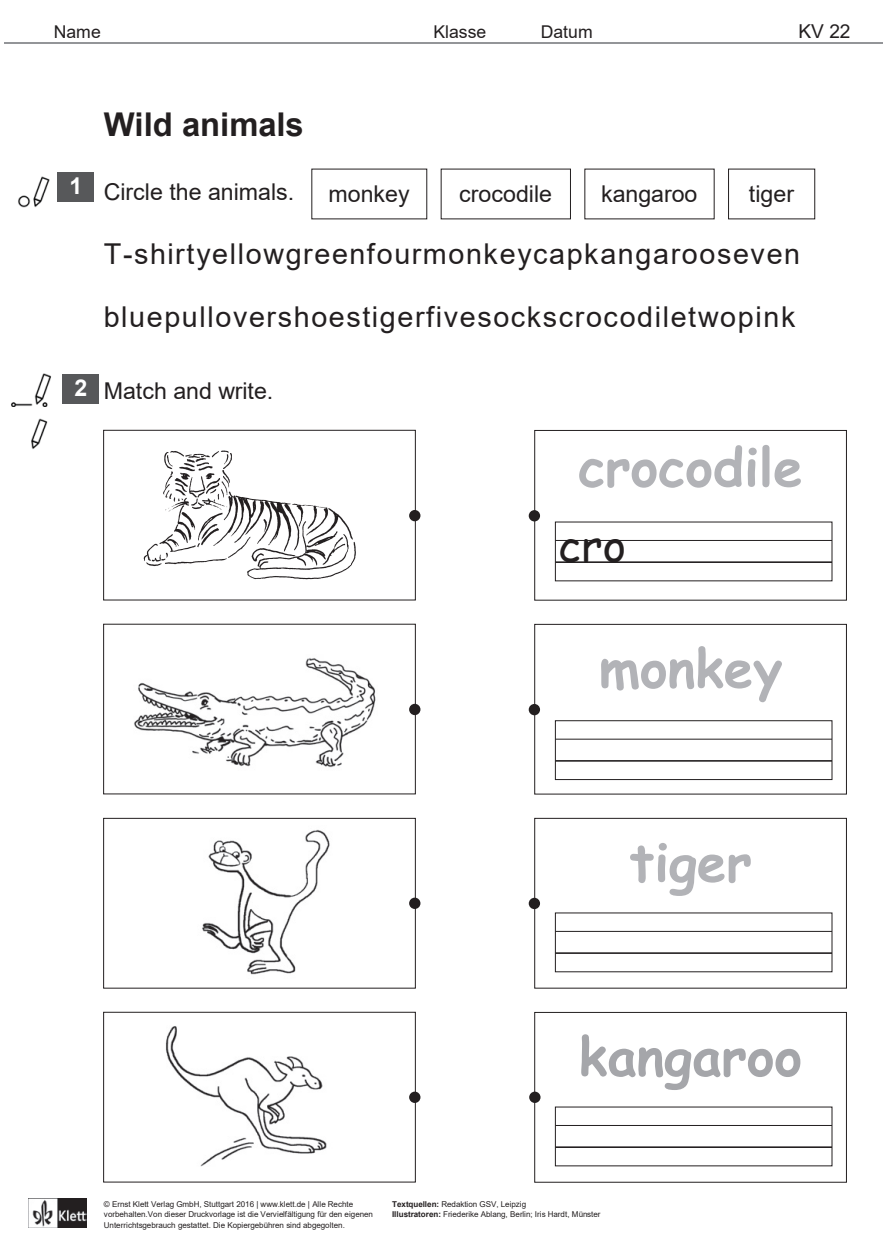
<style>
.page{position:relative;width:887px;height:1257px;background:#fff}
.page>*{position:absolute;margin:0;border:0;box-sizing:border-box;transform-origin:0 0}
.t1{font:700 52.65px "Comic Sans MS";color:#b2b3b7}
.t2{font:700 52.65px "Comic Sans MS";color:#a5a6aa}
.t3{font:44.7px "Comic Sans MS";color:#231f20}
.t4{font:700 32.7px "Arial";color:#231f20}
.t5{font:28.8px/63.2px "Arial";letter-spacing:.055em;color:#231f20}
.t6{font:23.25px "Arial";color:#231f20}
.t7{font:700 23.25px "Arial";color:#fff}
.t8{font:19.2px "Arial";color:#231f20}
.t9{font:17.55px "Arial";color:#231f20}
.t10{font:8.1px/10.5px "Arial";letter-spacing:-.01em;color:#231f20}
.s1{font-weight:700}
</style>
<div class="page">
<img style="left:28px;top:1198px;width:59px;height:30px">
<div style="left:534px;top:1012px;width:313px;height:170px;border:1px solid #231f20"></div>
<img style="left:202px;top:829px;width:128px;height:146px">
<img style="left:161px;top:1026px;width:193px;height:157px">
<hr style="left:4px;top:42px;width:41px;height:1px;background:#939598">
<hr style="left:47px;top:42px;width:378px;height:1px;background:#939598">
<hr style="left:427px;top:42px;width:105px;height:1px;background:#939598">
<hr style="left:534px;top:42px;width:164px;height:1px;background:#939598">
<hr style="left:699px;top:42px;width:91px;height:1px;background:#939598">
<hr style="left:791px;top:42px;width:92px;height:1px;background:#939598">
<div style="left:58px;top:173px;width:36px;height:29px;background:#57585a"></div>
<img style="left:18px;top:176px;width:32px;height:31px">
<div style="left:63px;top:374px;width:36px;height:29px;background:#57585a"></div>
<img style="left:11px;top:374px;width:40px;height:32px">
<img style="left:31px;top:418px;width:17px;height:31px">
<div style="left:728px;top:169px;width:87px;height:50px;border:1px solid #231f20"></div>
<img style="left:118px;top:429px;width:279px;height:151px">
<img style="left:134px;top:658px;width:242px;height:110px">
<div style="left:529px;top:510px;width:11px;height:11px;background:#231f20;border-radius:50%"></div>
<div style="left:529px;top:704px;width:11px;height:11px;background:#231f20;border-radius:50%"></div>
<div style="left:529px;top:898px;width:11px;height:11px;background:#231f20;border-radius:50%"></div>
<div style="left:529px;top:1091px;width:11px;height:12px;background:#231f20;border-radius:50%"></div>
<div style="left:103px;top:818px;width:313px;height:170px;border:1px solid #231f20"></div>
<div style="left:103px;top:1012px;width:313px;height:170px;border:1px solid #231f20"></div>
<div style="left:103px;top:624px;width:313px;height:170px;border:1px solid #231f20"></div>
<div style="left:103px;top:430px;width:313px;height:170px;border:1px solid #231f20"></div>
<div style="left:534px;top:430px;width:313px;height:170px;border:1px solid #231f20"></div>
<hr style="left:555px;top:540px;width:277px;height:1px;background:#231f20">
<hr style="left:555px;top:561px;width:277px;height:2px;background:#231f20">
<div style="left:534px;top:624px;width:313px;height:170px;border:1px solid #231f20"></div>
<div style="left:555px;top:720px;width:277px;height:60px;border:1px solid #231f20"></div>
<hr style="left:555px;top:739px;width:277px;height:1px;background:#231f20">
<hr style="left:555px;top:760px;width:277px;height:2px;background:#231f20">
<div style="left:534px;top:818px;width:313px;height:170px;border:1px solid #231f20"></div>
<hr style="left:555px;top:931px;width:277px;height:1px;background:#231f20">
<hr style="left:555px;top:952px;width:277px;height:2px;background:#231f20">
<hr style="left:555px;top:1125px;width:277px;height:1px;background:#231f20">
<hr style="left:555px;top:1146px;width:277px;height:2px;background:#231f20">
<div style="left:409px;top:510px;width:11px;height:11px;background:#231f20;border-radius:50%"></div>
<div style="left:409px;top:704px;width:11px;height:11px;background:#231f20;border-radius:50%"></div>
<div style="left:409px;top:898px;width:11px;height:11px;background:#231f20;border-radius:50%"></div>
<div style="left:409px;top:1091px;width:11px;height:12px;background:#231f20;border-radius:50%"></div>
<h3 class="t9" style="left:54px;top:20px;width:48px">Name</h3>
<h3 class="t9" style="left:434px;top:20px;width:54px">Klasse</h3>
<h3 class="t9" style="left:541px;top:20px;width:53px">Datum</h3>
<h3 class="t8" style="left:798px;top:18px;width:54px">KV 22</h3>
<h3 class="t7" style="left:69px;top:170px;width:14px">1</h3>
<h3 class="t4" style="left:104px;top:101px;width:202px">Wild animals</h3>
<h3 class="t6" style="left:104px;top:176px;width:192px">Circle the animals.</h3>
<h3 class="t6" style="left:329px;top:177px;width:83px">monkey</h3>
<h3 class="t6" style="left:459px;top:177px;width:94px">crocodile</h3>
<h3 class="t6" style="left:601px;top:177px;width:98px">kangaroo</h3>
<h3 class="t6" style="left:749px;top:177px;width:47px">tiger</h3>
<h3 class="t5" style="left:104px;top:222px;width:698px">T-shirtyellowgreenfourmonkeycapkangarooseven bluepullovershoestigerfivesockscrocodiletwopink</h3>
<h3 class="t7" style="left:75px;top:371px;width:14px">2</h3>
<h3 class="t6" style="left:104px;top:375px;width:171px">Match and write.</h3>
<h1 class="t1" style="left:578px;top:428px;width:226px">crocodile</h1>
<h2 class="t3" style="left:558px;top:513px;width:69px">cro</h2>
<h1 class="t1" style="left:599px;top:629px;width:185px">monkey</h1>
<h1 class="t1" style="left:629px;top:823px;width:124px">tiger</h1>
<h1 class="t2" style="left:579px;top:1017px;width:225px">kangaroo</h1>
<p class="t10" style="left:104px;top:1198px;width:271px">© Ernst Klett Verlag GmbH, Stuttgart 2016 | www.klett.de | Alle Rechte vorbehalten.Von dieser Druckvorlage ist die Vervielfältigung für den eigenen<br>Unterrichtsgebrauch gestattet. Die Kopiergebühren sind abgegolten.</p>
<p class="t10" style="left:392px;top:1199px;width:210px"><span class="s1">Textquellen:</span> Redaktion GSV, Leipzig<br><span class="s1">Illustratoren:</span> Friederike Ablang, Berlin; Iris Hardt, Münster</p>
</div>
